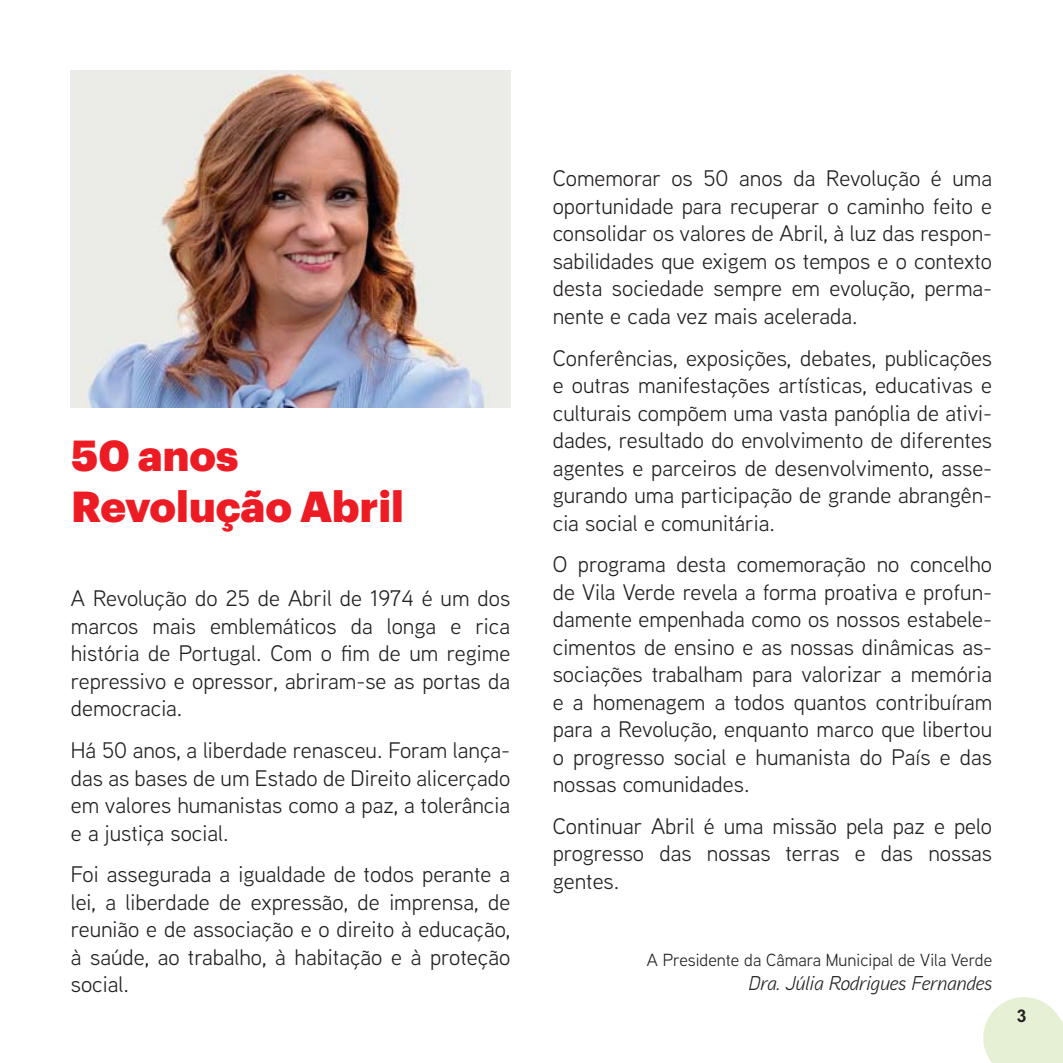
<style>
.page{position:relative;width:1063px;height:1063px;background:#fff}
.page>*{position:absolute;margin:0;border:0;box-sizing:border-box;transform-origin:0 0}
.t1{font:900 42.5px/51px "Graphik";color:#ed1c24}
.t2{font:22.5px/27.5px "Aaux Next";color:#231f20;text-align:justify}
.t3{font:italic 20px "Aaux Next";color:#231f20}
.t4{font:17.5px "Aaux Next";color:#231f20}
.t5{font:700 17.5px "Arial";color:#231f20}
</style>
<div class="page">
<svg style="left:983px;top:997px;width:80px;height:66px;background:#e8f2da"></svg>
<img style="left:71px;top:71px;width:439px;height:337px">
<h1 class="t1" style="left:71px;top:435px;width:334px">50 anos<br>Revolução Abril</h1>
<p class="t2" style="left:71px;top:587px;width:441px">A Revolução do 25 de Abril de 1974 é um dos marcos mais emblemáticos da longa e rica história de Portugal. Com o fim de um regime repressivo e opressor, abriram-se as portas da democracia.</p>
<p class="t2" style="left:71px;top:739px;width:441px">Há 50 anos, a liberdade renasceu. Foram lança&shy;das as bases de um Estado de Direito alicerçado em valores humanistas como a paz, a tolerância e a justiça social.</p>
<p class="t2" style="left:71px;top:863px;width:441px">Foi assegurada a igualdade de todos perante a lei, a liberdade de expressão, de imprensa, de reunião e de associação e o direito à educação, à saúde, ao trabalho, à habitação e à proteção social.</p>
<p class="t2" style="left:553px;top:167px;width:441px">Comemorar os 50 anos da Revolução é uma oportunidade para recuperar o caminho feito e consolidar os valores de Abril, à luz das respon&shy;sabilidades que exigem os tempos e o contexto desta sociedade sempre em evolução, perma&shy;nente e cada vez mais acelerada.</p>
<p class="t2" style="left:553px;top:346px;width:441px">Conferências, exposições, debates, publicações e outras manifestações artísticas, educativas e culturais compõem uma vasta panóplia de ativi&shy;dades, resultado do envolvimento de diferentes agentes e parceiros de desenvolvimento, asse&shy;gurando uma participação de grande abrangên&shy;cia social e comunitária.</p>
<p class="t2" style="left:553px;top:553px;width:441px">O programa desta comemoração no concelho de Vila Verde revela a forma proativa e profun&shy;damente empenhada como os nossos estabele&shy;cimentos de ensino e as nossas dinâmicas as&shy;sociações trabalham para valorizar a memória e a homenagem a todos quantos contribuíram para a Revolução, enquanto marco que libertou o progresso social e humanista do País e das nossas comunidades.</p>
<p class="t2" style="left:553px;top:815px;width:441px">Continuar Abril é uma missão pela paz e pelo progresso das nossas terras e das nossas gentes.</p>
<p class="t4" style="left:647px;top:953px;width:347px">A Presidente da Câmara Municipal de Vila Verde</p>
<p class="t3" style="left:748px;top:976px;width:245px">Dra. Júlia Rodrigues Fernandes</p>
<p class="t5" style="left:1017px;top:1006px;width:11px">3</p>
</div>
